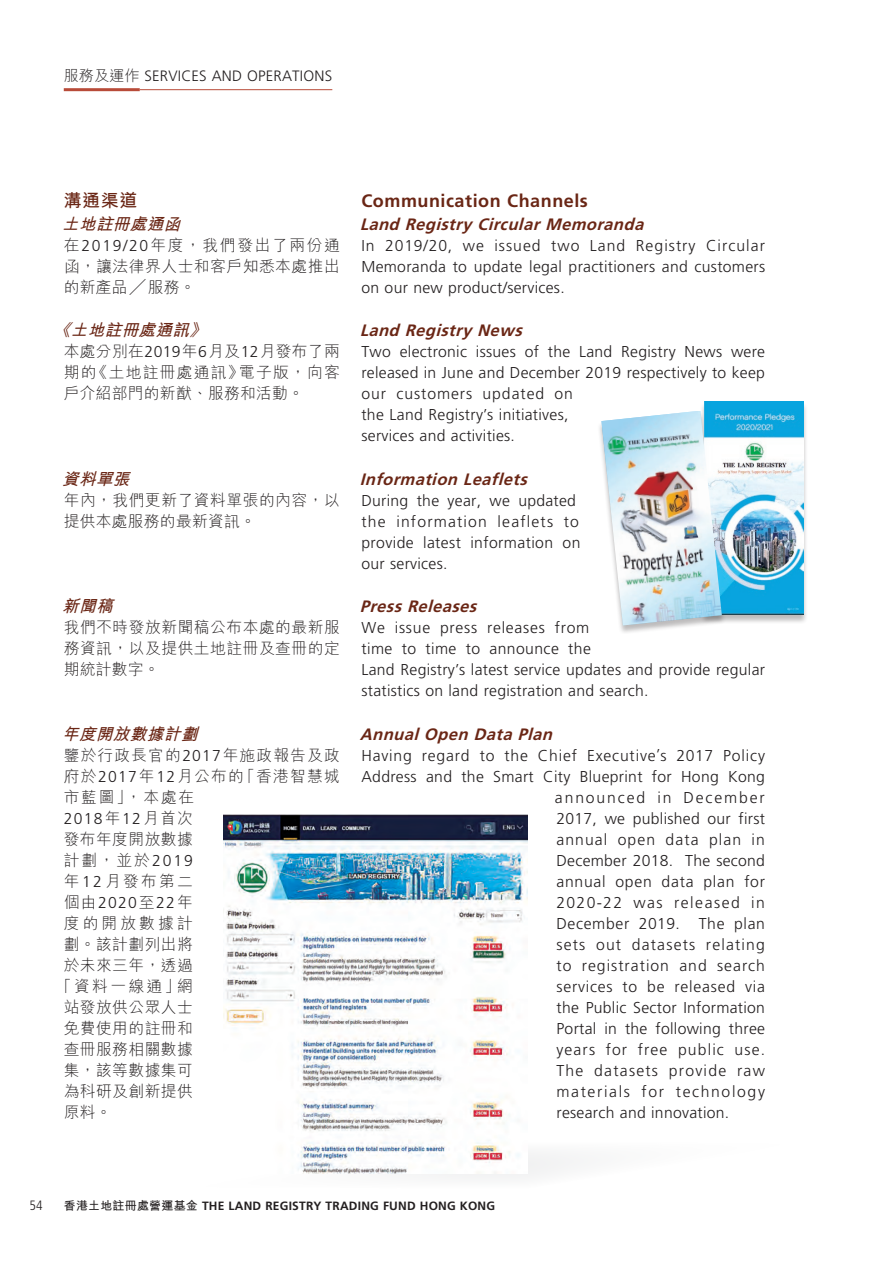
<style>
.page{position:relative;width:893px;height:1263px;background:#fff}
.page>*{position:absolute;margin:0;border:0;box-sizing:border-box;transform-origin:0 0}
.t1{font:700 18px "Frutiger LT Std";letter-spacing:.03em;color:#6a2615}
.t2{font:700 18px "M Hei HK";color:#6a2615}
.t3{font:italic 700 16.5px "Frutiger LT Std";color:#6a2615}
.t4{font:italic 700 16.5px "M Hei HK";color:#6a2615}
.t5{font:300 15.75px/21px "Frutiger LT Std";letter-spacing:.02em;color:#231f20}
.t6{font:300 15.75px/21px "M Hei HK";letter-spacing:.035em;color:#231f20;text-align:justify}
.t7{font:300 15.75px "Frutiger LT Std";letter-spacing:.05em;color:#231f20}
.t8{font:300 15.75px "Frutiger LT Std";letter-spacing:.07em;color:#231f20}
.t9{font:300 15.75px "Frutiger LT Std";letter-spacing:.075em;color:#231f20}
.t10{font:300 15.75px "Frutiger LT Std";letter-spacing:.065em;color:#231f20}
.t11{font:300 15.75px "Frutiger LT Std";letter-spacing:.105em;color:#231f20}
.t12{font:300 15.75px "Frutiger LT Std";letter-spacing:.045em;color:#231f20}
.t13{font:300 15.75px "Frutiger LT Std";letter-spacing:.08em;color:#231f20}
.t14{font:300 15.75px "Frutiger LT Std";letter-spacing:.095em;color:#231f20}
.t15{font:300 15.75px "Frutiger LT Std";letter-spacing:.04em;color:#231f20}
.t16{font:300 15.75px "Frutiger LT Std";letter-spacing:.12em;color:#231f20}
.t17{font:300 15.75px "M Hei HK";letter-spacing:.2em;color:#231f20}
.t18{font:300 15px "Frutiger LT Std";letter-spacing:.015em;color:#231f20}
.t19{font:300 condensed 13.5px "Frutiger LT Std";color:#231f20}
.t20{font:700 12px "Frutiger LT Std";letter-spacing:.02em;color:#231f20}
.s1{font-family:"M Hei HK"}
.s2{font-family:"Frutiger LT Std"}
</style>
<div class="page">
<hr style="left:64px;top:88px;width:76px;height:3px;background:#b84b39">
<hr style="left:140px;top:89px;width:192px;height:1px;background:#b84b39">
<div style="left:430px;top:1153px;width:144px;height:25px;background:#f4f4f4"></div>
<div style="left:700px;top:401px;width:108px;height:223px;background:#231f20;opacity:.3"></div>
<img style="left:704px;top:402px;width:100px;height:213px">
<div style="left:597px;top:410px;width:129px;height:224px;background:#231f20;opacity:.3"></div>
<img style="left:224px;top:814px;width:304px;height:360px">
<p class="t18" style="left:64px;top:68px;width:270px"><span class="s1">服務及運作</span> SERVICES AND OPERATIONS</p>
<p class="t2" style="left:64px;top:188px;width:75px">溝通渠道</p>
<p class="t1" style="left:361px;top:191px;width:228px">Communication Channels</p>
<p class="t4" style="left:62px;top:212px;width:125px">土地註冊處通函</p>
<p class="t3" style="left:360px;top:214px;width:290px">Land Registry CircularMemoranda</p>
<p class="t6" style="left:64px;top:234px;width:278px">在<span class="s2">2019/20</span>年度，我們發出了兩份通函，讓法律界人士和客戶知悉本處推出的新產品╱服務。</p>
<p class="t5" style="left:361px;top:235px;width:405px;text-align:justify">In 2019/20, we issued two Land Registry Circular Memoranda to update legal practitioners and customers on our new product/services.</p>
<p class="t4" style="left:54px;top:318px;width:159px">《土地註冊處通訊》</p>
<p class="t3" style="left:360px;top:321px;width:169px">Land Registry News</p>
<p class="t6" style="left:64px;top:341px;width:278px">本處分別在<span class="s2">2019</span>年<span class="s2">6</span>月及<span class="s2">12</span>月發布了兩期的《土地註冊處通訊》電子版，向客戶介紹部門的新猷、服務和活動。</p>
<p class="t5" style="left:361px;top:342px;width:405px">Two electronic issues of the Land Registry News were released in June and December 2019 respectively to keep our customers updated on<br>the Land Registry’s initiatives,<br>services and activities.</p>
<p class="t4" style="left:62px;top:467px;width:75px">資料單張</p>
<p class="t3" style="left:360px;top:469px;width:174px">Information Leaflets</p>
<p class="t6" style="left:64px;top:489px;width:278px">年內，我們更新了資料單張的內容，以提供本處服務的最新資訊。</p>
<p class="t5" style="left:361px;top:490px;width:220px">During the year, we updated the information leaflets to provide latest information on our services.</p>
<p class="t4" style="left:62px;top:594px;width:58px">新聞稿</p>
<p class="t3" style="left:360px;top:597px;width:123px">PressReleases</p>
<p class="t6" style="left:64px;top:617px;width:278px">我們不時發放新聞稿公布本處的最新服務資訊，以及提供土地註冊及查冊的定期統計數字。</p>
<p class="t5" style="left:361px;top:618px;width:405px">We issue press releases from<br>time to time to announce the<br>Land Registry’s latest service updates and provide regular statistics on land registration and search.</p>
<p class="t4" style="left:62px;top:722px;width:142px">年度開放數據計劃</p>
<p class="t3" style="left:360px;top:724px;width:199px">AnnualOpen Data Plan</p>
<p class="t6" style="left:64px;top:744px;width:278px">鑒於行政長官的<span class="s2">2017</span>年施政報告及政府於<span class="s2">2017</span>年<span class="s2">12</span>月公布的「香港智慧城市藍圖」，本處在</p>
<p class="t5" style="left:64px;top:808px;width:130px">2018<span class="s1">年</span>12<span class="s1">月首次</span></p>
<p class="t6" style="left:64px;top:828px;width:131px">發布年度開放數據計劃，並於<span class="s2">2019</span>年<span class="s2">12</span>月發布第二</p>
<p class="t5" style="left:64px;top:892px;width:130px"><span class="s1">個由</span>2020<span class="s1">至</span>22<span class="s1">年</span></p>
<p class="t17" style="left:64px;top:915px;width:130px">度的開放數據計</p>
<p class="t6" style="left:64px;top:933px;width:130px">劃。該計劃列出將</p>
<p class="t6" style="left:64px;top:954px;width:130px">於未來三年，透過</p>
<p class="t6" style="left:56px;top:975px;width:138px">「資料一線通」網</p>
<p class="t6" style="left:64px;top:996px;width:130px">站發放供公眾人士</p>
<p class="t6" style="left:64px;top:1017px;width:130px">免費使用的註冊和</p>
<p class="t6" style="left:64px;top:1038px;width:130px">查冊服務相關數據</p>
<p class="t6" style="left:64px;top:1059px;width:130px">集，該等數據集可</p>
<p class="t6" style="left:64px;top:1080px;width:130px">為科研及創新提供</p>
<p class="t6" style="left:64px;top:1101px;width:49px">原料。</p>
<p class="t7" style="left:361px;top:747px;width:405px">Having regard to the Chief Executive s 2017 Policy</p>
<p class="t5" style="left:361px;top:766px;width:405px">Address and the Smart City Blueprint for Hong Kong</p>
<p class="t16" style="left:555px;top:789px;width:211px">announced in December</p>
<p class="t5" style="left:556px;top:808px;width:210px">2017, we published our first</p>
<p class="t8" style="left:556px;top:831px;width:210px">annual open data plan in</p>
<p class="t5" style="left:556px;top:850px;width:210px">December 2018. The second</p>
<p class="t12" style="left:556px;top:873px;width:210px">annual open data plan for</p>
<p class="t14" style="left:556px;top:894px;width:210px">2020-22 was released in</p>
<p class="t15" style="left:556px;top:915px;width:210px">December 2019. The plan</p>
<p class="t9" style="left:556px;top:936px;width:210px">sets out datasets relating</p>
<p class="t10" style="left:556px;top:957px;width:210px">to registration and search</p>
<p class="t7" style="left:556px;top:978px;width:210px">services to be released via</p>
<p class="t5" style="left:556px;top:997px;width:210px">the Public Sector Information</p>
<p class="t5" style="left:556px;top:1018px;width:210px">Portal in the following three</p>
<p class="t8" style="left:556px;top:1040px;width:210px">years for free public use.</p>
<p class="t13" style="left:556px;top:1061px;width:210px">The datasets provide raw</p>
<p class="t11" style="left:556px;top:1082px;width:210px">materials for technology</p>
<p class="t5" style="left:556px;top:1102px;width:174px">research and innovation.</p>
<p class="t5" style="left:656px;top:744px;width:6px">’</p>
<p class="t19" style="left:30px;top:1198px;width:14px">54</p>
<p class="t20" style="left:64px;top:1199px;width:433px"><span class="s1">香港土地註冊處營運基金</span> THE LAND REGISTRY TRADING FUND HONG KONG</p>
</div>
